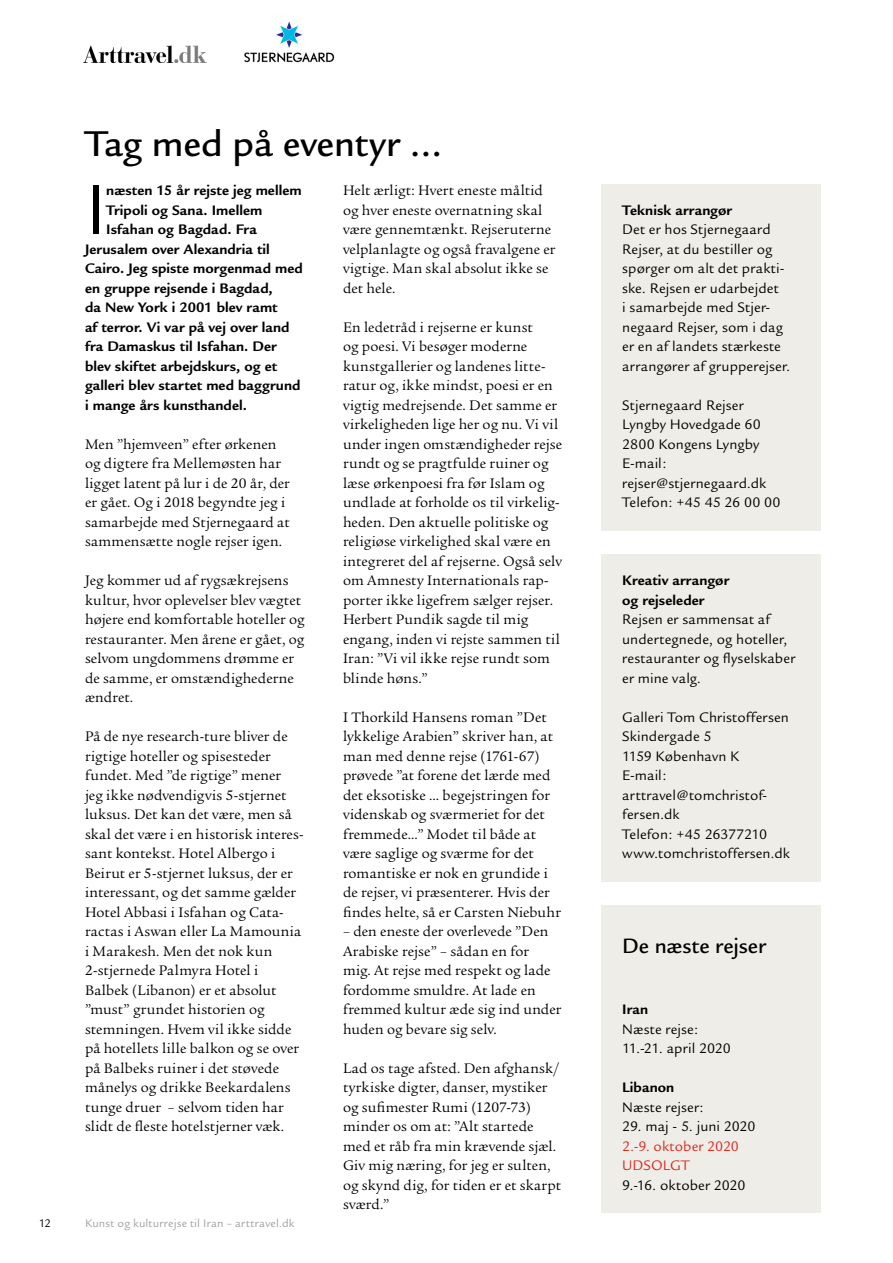
<style>
.page{position:relative;width:893px;height:1263px;background:#fff}
.page>*{position:absolute;margin:0;border:0;box-sizing:border-box;transform-origin:0 0}
.t1{font:76.5px "Legacy Sans";color:#000}
.t2{font:500 39px "Legacy Sans";letter-spacing:-.005em;color:#000}
.t3{font:500 22.5px "Legacy Sans";color:#000}
.t4{font:15px/19.5px "Legacy Serif";letter-spacing:.005em;color:#000}
.t5{font:15px/19.5px "Legacy Sans";letter-spacing:.01em;color:#000}
.t6{font:700 15px/19.5px "Legacy Sans";letter-spacing:.005em;color:#000}
.t7{font:15px/19.5px "Legacy Sans";letter-spacing:.005em;color:#dc2a20}
.t8{font:12px "Legacy Sans";letter-spacing:.02em;color:#9fa09f}
.t9{font:12px "Legacy Sans";color:#000}
</style>
<div class="page">
<img style="left:244px;top:21px;width:91px;height:42px">
<img style="left:84px;top:45px;width:122px;height:17px">
<div style="left:601px;top:184px;width:220px;height:347px;background:#eeede7"></div>
<div style="left:601px;top:555px;width:220px;height:327px;background:#eeede7"></div>
<div style="left:601px;top:906px;width:220px;height:307px;background:#eeede7"></div>
<p class="t9" style="left:39px;top:1216px;width:14px">12</p>
<h2 class="t2" style="left:85px;top:122px;width:359px">Tag med på eventyr …</h2>
<h1 class="t1" style="left:85px;top:167px;width:23px">I</h1>
<p class="t6" style="left:106px;top:181px;width:197px">næsten 15 år rejste jeg mellem</p>
<p class="t6" style="left:106px;top:200px;width:158px">Tripoli og Sana. Imellem</p>
<p class="t6" style="left:106px;top:220px;width:152px">Isfahan og Bagdad. Fra</p>
<p class="t6" style="left:85px;top:239px;width:186px">Jerusalem over Alexandria til</p>
<p class="t6" style="left:85px;top:259px;width:219px">Cairo. Jeg spiste morgenmad med</p>
<p class="t6" style="left:85px;top:278px;width:189px">en gruppe rejsende i Bagdad,</p>
<p class="t6" style="left:85px;top:298px;width:194px">da New York i 2001 blev ramt</p>
<p class="t6" style="left:85px;top:317px;width:206px">af terror. Vi var på vej over land</p>
<p class="t6" style="left:85px;top:337px;width:193px">fra Damaskus til Isfahan. Der</p>
<p class="t6" style="left:85px;top:356px;width:193px">blev skiftet arbejdskurs, og et</p>
<p class="t6" style="left:85px;top:376px;width:217px">galleri blev startet med baggrund</p>
<p class="t6" style="left:85px;top:395px;width:163px">i mange års kunsthandel.</p>
<p class="t4" style="left:85px;top:434px;width:206px">Men ”hjemveen” efter ørkenen og digtere fra Mellemøsten har ligget latent på lur i de 20 år, der er gået. Og i 2018 begyndte jeg i samarbejde med Stjernegaard at sammensætte nogle rejser igen.</p>
<p class="t4" style="left:85px;top:571px;width:221px">Jeg kommer ud af rygsækrejsens kultur, hvor oplevelser blev vægtet højere end komfortable hoteller og restauranter. Men årene er gået, og selvom ungdommens drømme er de samme, er omstændighederne ændret.</p>
<p class="t4" style="left:85px;top:727px;width:220px">På de nye research-ture bliver de rigtige hoteller og spisesteder fundet. Med ”de rigtige” mener<br>jeg ikke nødvendigvis 5-stjernet luksus. Det kan det være, men så skal det være i en historisk interes&shy;sant kontekst. Hotel Albergo i<br>Beirut er 5-stjernet luksus, der er interessant, og det samme gælder<br>Hotel Abbasi i Isfahan og Cata&shy;ractas i Aswan eller La Mamounia i Marakesh. Men det nok kun<br>2-stjernede Palmyra Hotel i<br>Balbek (Libanon) er et absolut ”must” grundet historien og stemningen. Hvem vil ikke sidde på hotellets lille balkon og se over på Balbeks ruiner i det støvede månelys og drikke Beekardalens tunge druer – selvom tiden har slidt de fleste hotelstjerner væk.</p>
<p class="t8" style="left:85px;top:1216px;width:211px">Kunst og kulturrejse til Iran – arttravel.dk</p>
<p class="t4" style="left:343px;top:181px;width:214px">Helt ærligt: Hvert eneste måltid og hver eneste overnatning skal være gennemtænkt. Rejseruterne velplanlagte og også fravalgene er vigtige. Man skal absolut ikke se det hele.</p>
<p class="t4" style="left:343px;top:317px;width:221px">En ledetråd i rejserne er kunst<br>og poesi. Vi besøger moderne kunstgallerier og landenes litte&shy;ratur og, ikke mindst, poesi er en vigtig medrejsende. Det samme er virkeligheden lige her og nu. Vi vil under ingen omstændigheder rejse rundt og se pragtfulde ruiner og læse ørkenpoesi fra før Islam og undlade at forholde os til virkelig&shy;heden. Den aktuelle politiske og religiøse virkelighed skal være en integreret del af rejserne. Også selv om Amnesty Internationals rap&shy;porter ikke ligefrem sælger rejser.<br>Herbert Pundik sagde til mig engang, inden vi rejste sammen til<br>Iran: ”Vi vil ikke rejse rundt som blinde høns.”</p>
<p class="t4" style="left:343px;top:707px;width:219px">I Thorkild Hansens roman ”Det lykkelige Arabien” skriver han, at man med denne rejse (1761-67) prøvede ”at forene det lærde med det eksotiske … begejstringen for videnskab og sværmeriet for det fremmede…” Modet til både at være saglige og sværme for det romantiske er nok en grundide i de rejser, vi præsenterer. Hvis der findes helte, så er Carsten Niebuhr</p>
<p class="t4" style="left:343px;top:922px;width:220px">– den eneste der overlevede ”Den<br>Arabiske rejse” – sådan en for<br>mig. At rejse med respekt og lade fordomme smuldre. At lade en fremmed kultur æde sig ind under huden og bevare sig selv.</p>
<p class="t4" style="left:343px;top:1058px;width:220px">Lad os tage afsted. Den afghansk/ tyrkiske digter, danser, mystiker og sufimester Rumi (1207-73) minder os om at: ”Alt startede med et råb fra min krævende sjæl.<br>Giv mig næring, for jeg er sulten, og skynd dig, for tiden er et skarpt sværd.”</p>
<p class="t6" style="left:622px;top:200px;width:111px">Teknisk arrangør</p>
<p class="t5" style="left:622px;top:220px;width:170px">Det er hos Stjernegaard<br>Rejser, at du bestiller og spørger om alt det prakti&shy;ske. Rejsen er udarbejdet<br>i samarbejde med Stjer&shy;negaard Rejser, som i dag er en af landets stærkeste arrangører af grupperejser.</p>
<p class="t5" style="left:622px;top:395px;width:160px">Stjernegaard Rejser<br>Lyngby Hovedgade 60<br>2800 Kongens Lyngby<br>E-mail: rejser@stjernegaard.dk<br>Telefon: +45 45 26 00 00</p>
<p class="t6" style="left:622px;top:571px;width:108px">Kreativ arrangør og -rejseleder</p>
<p class="t5" style="left:622px;top:610px;width:175px">Rejsen er sammensat af undertegnede, og hoteller, restauranter og flyselskaber er mine valg.</p>
<p class="t5" style="left:622px;top:707px;width:169px">Galleri Tom Christoffersen<br>Skindergade 5<br>1159 København K<br>E-mail: arttravel@tomchristof&shy;fersen.dk<br>Telefon: +45 26377210 www.tomchristoffersen.dk</p>
<h3 class="t3" style="left:622px;top:933px;width:145px">De næste rejser</h3>
<p class="t6" style="left:622px;top:1000px;width:27px">Iran</p>
<p class="t5" style="left:622px;top:1019px;width:110px">Næste rejse:<br>11.-21. april 2020</p>
<p class="t6" style="left:622px;top:1078px;width:53px">Libanon</p>
<p class="t5" style="left:622px;top:1097px;width:83px">Næste rejser:</p>
<p class="t5" style="left:622px;top:1117px;width:135px">29. maj - 5. juni 2020</p>
<p class="t7" style="left:622px;top:1136px;width:118px">2.-9. oktober 2020<br>UDSOLGT</p>
<p class="t5" style="left:622px;top:1175px;width:125px">9.-16. oktober 2020</p>
</div>
